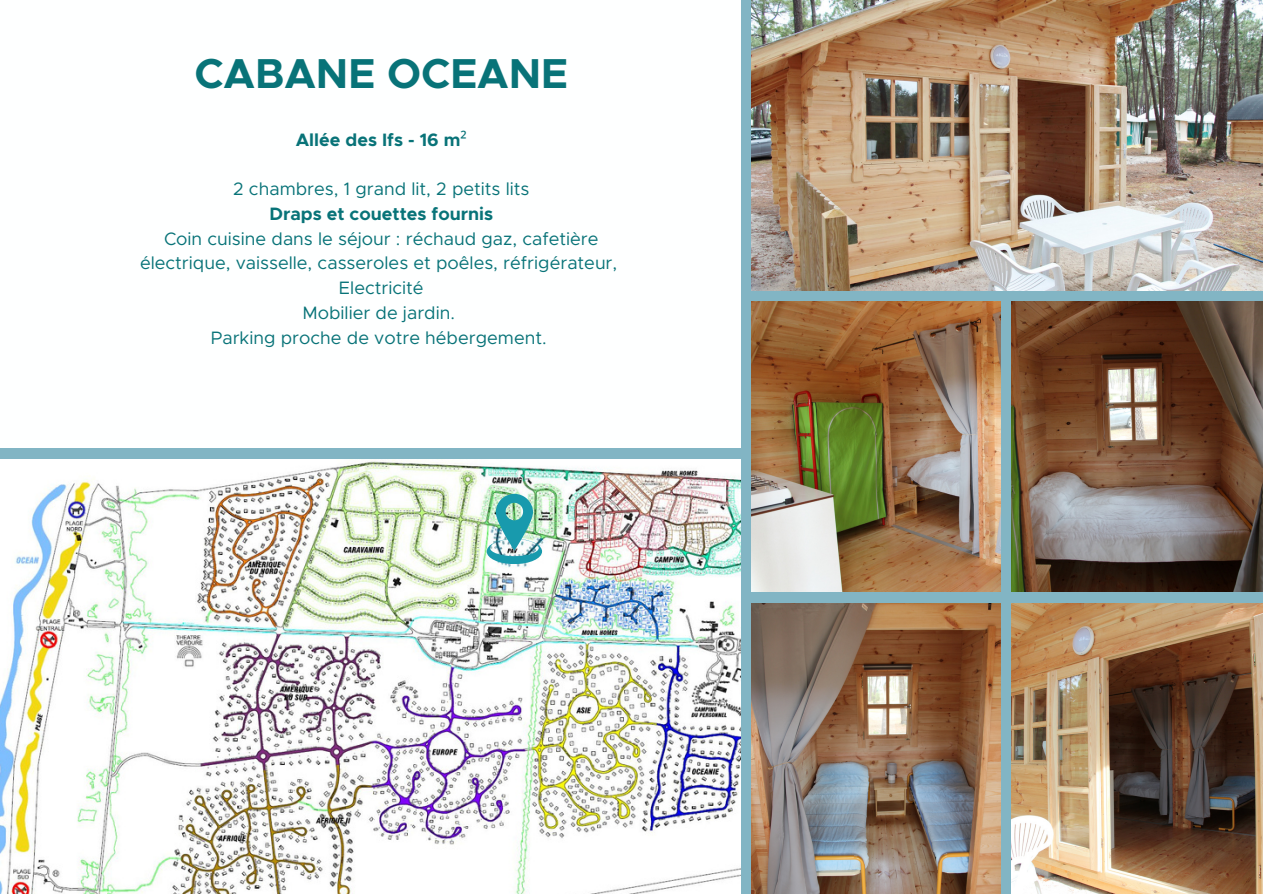
<style>
.page{position:relative;width:1263px;height:894px;background:#fff}
.page>*{position:absolute;margin:0;border:0;box-sizing:border-box;transform-origin:0 0}
.t1{font:700 42px "Metropolis";color:#087378}
.t2{font:18px/24.8px "Metropolis";color:#087378;text-align:center}
.t3{font:700 18px "Metropolis";color:#087378}
.s1{font-family:"Noto Sans";font-weight:400}
</style>
<div class="page">
<div style="left:0;top:0;width:1263px;height:893px;background:#82b5c4"></div>
<img style="left:0;top:459px;width:741px;height:434px">
<div style="left:0;top:0;width:741px;height:448px;background:#feffff"></div>
<img style="left:751px;top:0;width:512px;height:290px">
<img style="left:751px;top:301px;width:250px;height:290px">
<img style="left:751px;top:603px;width:250px;height:290px">
<img style="left:1012px;top:301px;width:251px;height:290px">
<img style="left:1012px;top:603px;width:251px;height:290px">
<img style="left:487px;top:493px;width:55px;height:70px">
<p class="t1" style="left:194px;top:55px;width:375px">CABANE OCEANE</p>
<p class="t3" style="left:296px;top:131px;width:172px">Allée des Ifs - 16 m<span class="s1">²</span></p>
<p class="t2" style="left:233px;top:177px;width:298px">2 chambres, 1 grand lit, 2 petits lits</p>
<p class="t3" style="left:269px;top:205px;width:225px">Draps et couettes fournis</p>
<p class="t2" style="left:140px;top:227px;width:479px">Coin cuisine dans le séjour : réchaud gaz, cafetière électrique, vaisselle, casseroles et poêles, réfrigérateur,</p>
<p class="t2" style="left:339px;top:276px;width:86px">Electricité</p>
<p class="t2" style="left:302px;top:301px;width:154px">Mobilier de jardin.</p>
<p class="t2" style="left:211px;top:326px;width:337px">Parking proche de votre hébergement.</p>
</div>
